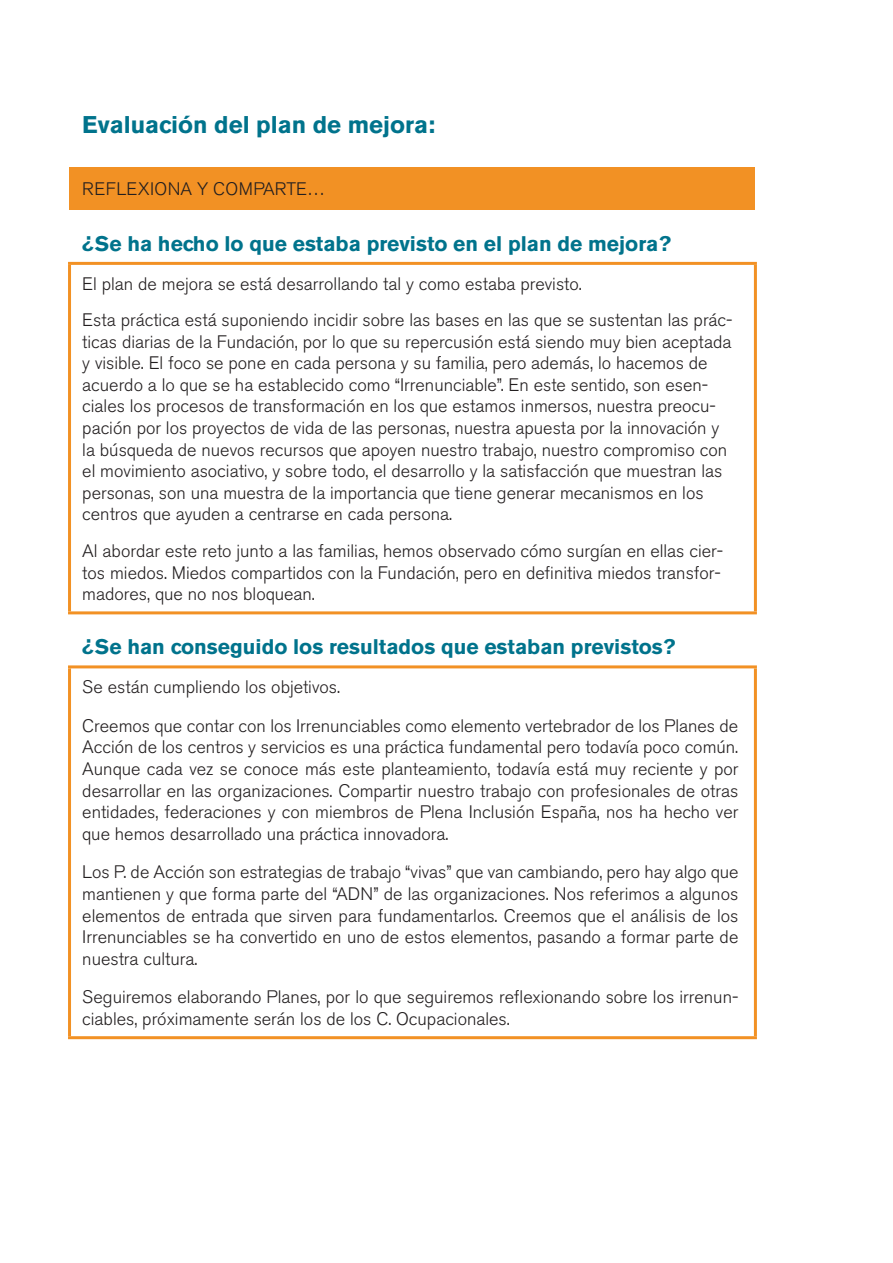
<style>
.page{position:relative;width:893px;height:1263px;background:#fff}
.page>*{position:absolute;margin:0;border:0;box-sizing:border-box;transform-origin:0 0}
.titulo{font:700 24px "Akzidenz Grotesk BE";color:#00738c}
.titulo-2{font:700 21px "Akzidenz Grotesk BE";color:#00738c}
.t1{font:18px/21.6px "Akzidenz Grotesk BE Light Os F";color:#231f20}
.t2{font:18px "Akzidenz Grotesk BE Light Os F";letter-spacing:.02em;color:#231f20}
</style>
<div class="page">
<div style="left:70px;top:167px;width:685px;height:42px;background:#f29124"></div>
<hr style="left:68px;top:265px;width:3px;height:346px;background:#f29124">
<hr style="left:754px;top:265px;width:3px;height:346px;background:#f29124">
<hr style="left:68px;top:262px;width:689px;height:3px;background:#f29124">
<hr style="left:68px;top:611px;width:689px;height:3px;background:#f29124">
<hr style="left:68px;top:668px;width:3px;height:368px;background:#f29124">
<hr style="left:754px;top:668px;width:3px;height:368px;background:#f29124">
<hr style="left:68px;top:665px;width:689px;height:3px;background:#f29124">
<hr style="left:68px;top:1036px;width:689px;height:3px;background:#f29124">
<p class="titulo" style="left:82px;top:111px;width:354px">Evaluación del plan de mejora:</p>
<p class="t2" style="left:82px;top:178px;width:244px">REFLEXIONA Y COMPARTE…</p>
<p class="titulo-2" style="left:82px;top:231px;width:590px">¿Se ha hecho lo que estaba previsto en el plan de mejora?</p>
<p class="t1" style="left:82px;top:273px;width:501px">El plan de mejora se está desarrollando tal y como estaba previsto.</p>
<p class="t1" style="left:82px;top:309px;width:652px">Esta práctica está suponiendo incidir sobre las bases en las que se sustentan las prác&shy;ticas diarias de la Fundación, por lo que su repercusión está siendo muy bien aceptada y visible. El foco se pone en cada persona y su familia, pero además, lo hacemos de acuerdo a lo que se ha establecido como “Irrenunciable”. En este sentido, son esen&shy;ciales los procesos de transformación en los que estamos inmersos, nuestra preocu&shy;pación por los proyectos de vida de las personas, nuestra apuesta por la innovación y la búsqueda de nuevos recursos que apoyen nuestro trabajo, nuestro compromiso con el movimiento asociativo, y sobre todo, el desarrollo y la satisfacción que muestran las personas, son una muestra de la importancia que tiene generar mecanismos en los centros que ayuden a centrarse en cada persona.</p>
<p class="t1" style="left:82px;top:540px;width:642px">Al abordar este reto junto a las familias, hemos observado cómo surgían en ellas cier&shy;tos miedos. Miedos compartidos con la Fundación, pero en definitiva miedos transfor&shy;madores, que no nos bloquean.</p>
<p class="titulo-2" style="left:82px;top:635px;width:595px">¿Se han conseguido los resultados que estaban previstos?</p>
<p class="t1" style="left:82px;top:676px;width:259px">Se están cumpliendo los objetivos.</p>
<p class="t1" style="left:82px;top:715px;width:658px;text-align:justify">Creemos que contar con los Irrenunciables como elemento vertebrador de los Planes de Acción de los centros y servicios es una práctica fundamental pero todavía poco común.<br>Aunque cada vez se conoce más este planteamiento, todavía está muy reciente y por desarrollar en las organizaciones. Compartir nuestro trabajo con profesionales de otras entidades, federaciones y con miembros de Plena Inclusión España, nos ha hecho ver que hemos desarrollado una práctica innovadora.</p>
<p class="t1" style="left:82px;top:862px;width:658px;text-align:justify">Los P. de Acción son estrategias de trabajo “vivas” que van cambiando, pero hay algo que mantienen y que forma parte del “ADN” de las organizaciones. Nos referimos a algunos elementos de entrada que sirven para fundamentarlos. Creemos que el análisis de los Irrenunciables se ha convertido en uno de estos elementos, pasando a formar parte de nuestra cultura.</p>
<p class="t1" style="left:82px;top:987px;width:658px">Seguiremos elaborando Planes, por lo que seguiremos reflexionando sobre los irrenun&shy;ciables, próximamente serán los de los C. Ocupacionales.</p>
</div>
